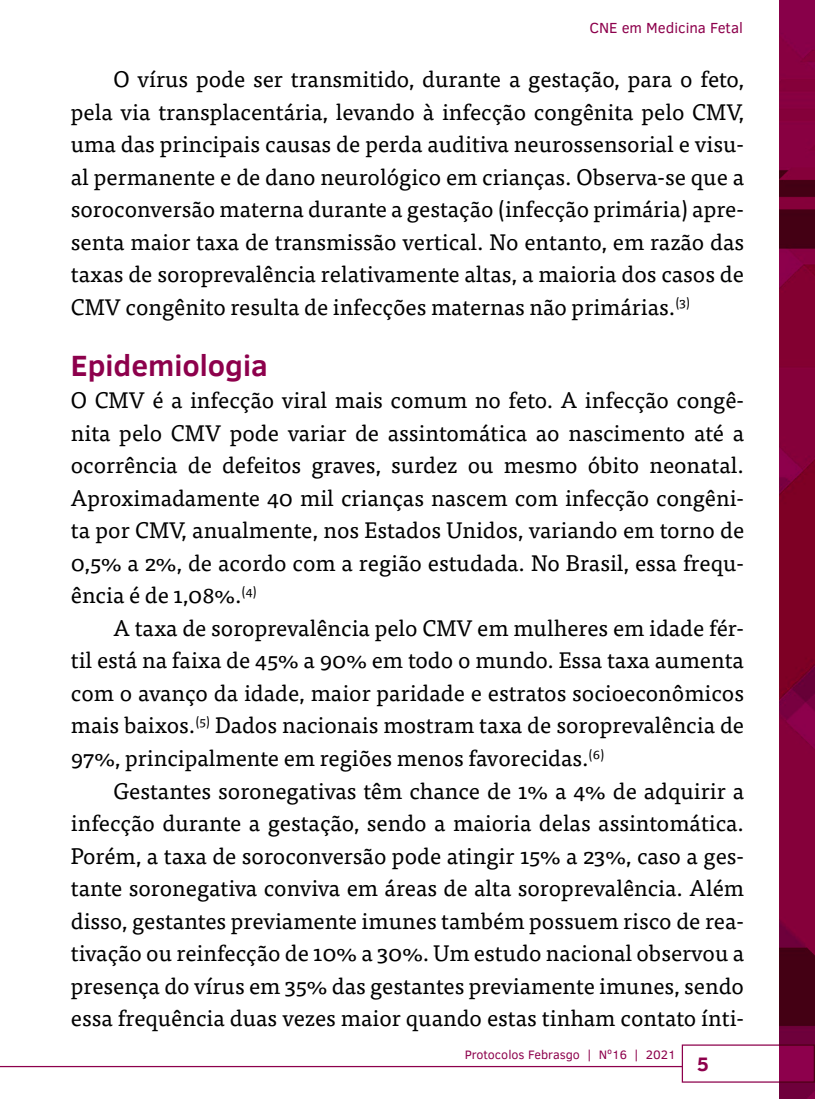
<style>
.page{position:relative;width:815px;height:1099px;background:#fff}
.page>*{position:absolute;margin:0;border:0;box-sizing:border-box;transform-origin:0 0}
.t1{font:700 30px "Clear Sans";color:#8d004c}
.t2{font:22.5px/32.5px "Tisa Pro";color:#000;text-align:justify}
.t3{font:700 20px "Clear Sans";color:#8d004c}
.t4{font:15px "Clear Sans";color:#8d004c}
.t5{font:12.5px "Clear Sans";color:#8d004c}
</style>
<div class="page">
<hr style="left:0;top:1065px;width:815px;height:2px;background:#8d004c">
<div style="left:682px;top:1045px;width:132px;height:36px;background:#fff"></div>
<svg style="left:780px;top:0;width:35px;height:1098px;background:#7a0033"></svg>
<p class="t4" style="left:589px;top:18px;width:155px">CNE em Medicina Fetal</p>
<p class="t2" style="left:71px;top:62px;width:675px;text-indent:43px">O vírus pode ser transmitido, durante a gestação, para o feto, pela via transplacentária, levando à infecção congênita pelo CMV, uma das principais causas de perda auditiva neurossensorial e visu&shy;al permanente e de dano neurológico em crianças. Observa-se que a soroconversão materna durante a gestação (infecção primária) apre&shy;senta maior taxa de transmissão vertical. No entanto, em razão das taxas de soroprevalência relativamente altas, a maioria dos casos de CMV congênito resulta de infecções maternas não primárias.<sup>(3)</sup></p>
<h1 class="t1" style="left:71px;top:343px;width:198px">Epidemiologia</h1>
<p class="t2" style="left:71px;top:383px;width:675px">O CMV é a infecção viral mais comum no feto. A infecção congê&shy;nita pelo CMV pode variar de assintomática ao nascimento até a ocorrência de defeitos graves, surdez ou mesmo óbito neonatal.<br>Aproximadamente 40 mil crianças nascem com infecção congêni&shy;ta por CMV, anualmente, nos Estados Unidos, variando em torno de 0,5% a 2%, de acordo com a região estudada. No Brasil, essa frequ&shy;ência é de 1,08%.<sup>(4)</sup></p>
<p class="t2" style="left:71px;top:610px;width:675px;text-indent:43px">A taxa de soroprevalência pelo CMV em mulheres em idade fér&shy;til está na faixa de 45% a 90% em todo o mundo. Essa taxa aumenta com o avanço da idade, maior paridade e estratos socioeconômicos mais baixos.<sup>(5)</sup> Dados nacionais mostram taxa de soroprevalência de 97%, principalmente em regiões menos favorecidas.<sup>(6)</sup></p>
<p class="t2" style="left:71px;top:773px;width:675px;text-indent:43px">Gestantes soronegativas têm chance de 1% a 4% de adquirir a infecção durante a gestação, sendo a maioria delas assintomática.<br>Porém, a taxa de soroconversão pode atingir 15% a 23%, caso a ges&shy;tante soronegativa conviva em áreas de alta soroprevalência. Além disso, gestantes previamente imunes também possuem risco de rea&shy;tivação ou reinfecção de 10% a 30%. Um estudo nacional observou a presença do vírus em 35% das gestantes previamente imunes, sendo essa frequência duas vezes maior quando estas tinham contato ínti-</p>
<p class="t3" style="left:697px;top:1049px;width:13px">5</p>
<p class="t5" style="left:465px;top:1046px;width:213px">Protocolos Febrasgo | Nº16 | 2021</p>
</div>
